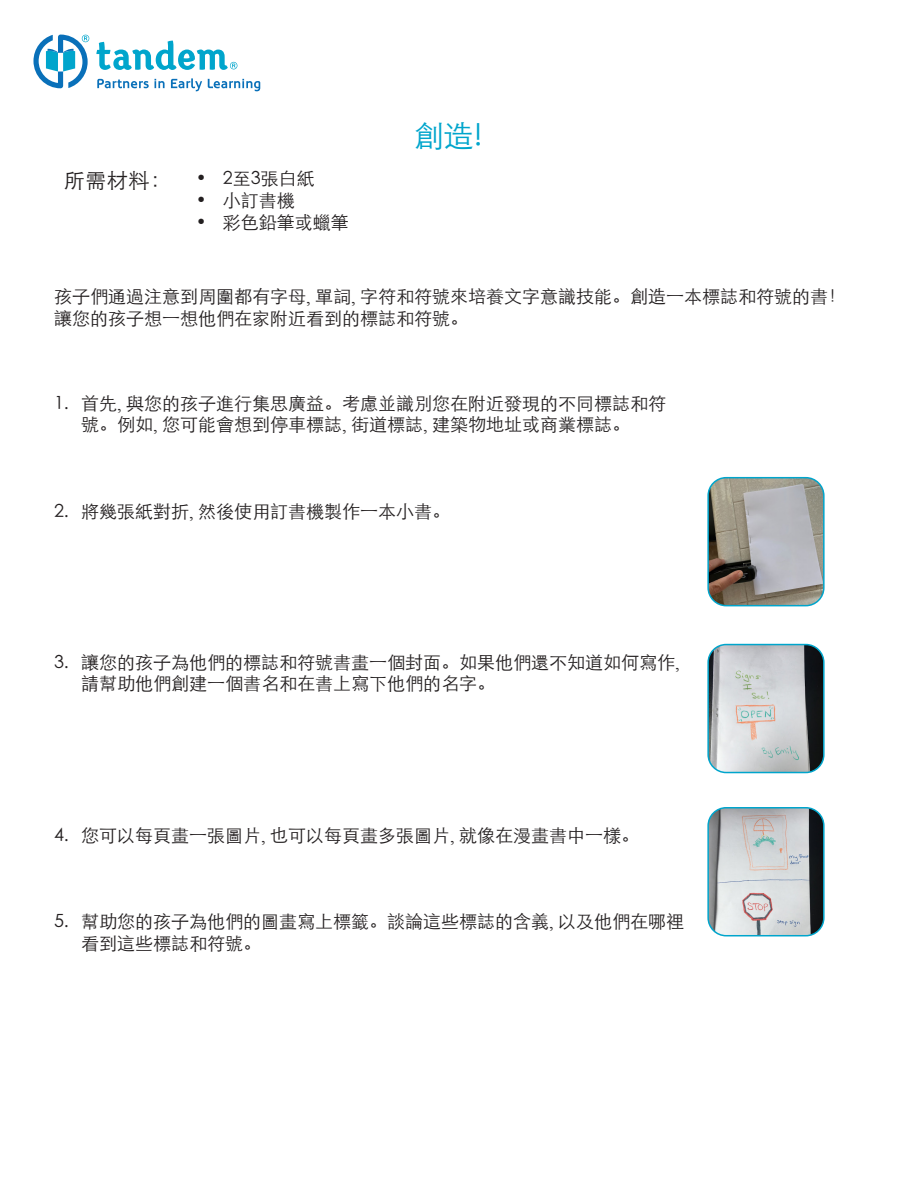
<style>
.page{position:relative;width:918px;height:1188px;background:#fff}
.page>*{position:absolute;margin:0;border:0;box-sizing:border-box;transform-origin:0 0}
.t1{font:300 30px "ST Heiti SC";color:#00a5cc}
.t2{font:300 21px "ST Heiti SC";color:#231f20}
.t3{font:300 18px/21.6px "ST Heiti SC";color:#231f20}
.s1{font-family:"Times New Roman";font-weight:400}
</style>
<div class="page">
<svg style="left:97px;top:79px;width:52px;height:9px"></svg>
<svg style="left:155px;top:79px;width:10px;height:9px"></svg>
<svg style="left:171px;top:78px;width:31px;height:13px"></svg>
<svg style="left:208px;top:79px;width:52px;height:12px"></svg>
<svg style="left:33px;top:35px;width:56px;height:53px"></svg>
<svg style="left:96px;top:41px;width:141px;height:29px"></svg>
<img style="left:710px;top:480px;width:112px;height:126px">
<div style="left:707px;top:477px;width:118px;height:129px;border:2px solid #00a5cc;border-radius:18px"></div>
<img style="left:710px;top:645px;width:112px;height:128px">
<div style="left:707px;top:644px;width:118px;height:129px;border:2px solid #00a5cc;border-radius:18px"></div>
<img style="left:710px;top:810px;width:112px;height:126px">
<div style="left:707px;top:807px;width:118px;height:129px;border:2px solid #00a5cc;border-radius:18px"></div>
<p class="t2" style="left:64px;top:162px;width:109px">所需材料：</p>
<p class="t3" style="left:196px;top:166px;width:120px">• 2至3張白紙</p>
<p class="t3" style="left:196px;top:188px;width:100px">• 小訂書機</p>
<p class="t3" style="left:196px;top:209px;width:154px">• 彩色鉛筆或蠟筆</p>
<p class="t1" style="left:414px;top:110px;width:70px">創造!</p>
<p class="t3" style="left:54px;top:284px;width:793px">孩子們通過注意到周圍都有字母<span class="s1">,</span> 單詞<span class="s1">,</span> 字符和符號來培養文字意識技能。創造一本標誌和符號的書！讓您的孩子想一想他們在家附近看到的標誌和符號。</p>
<p class="t3" style="left:54px;top:390px;width:613px;text-align:center">1. 首先<span class="s1">,</span> 與您的孩子進行集思廣益。考慮並識別您在附近發現的不同標誌和符號。例如<span class="s1">,</span> 您可能會想到停車標誌<span class="s1">,</span> 街道標誌<span class="s1">,</span> 建築物地址或商業標誌。</p>
<p class="t3" style="left:54px;top:498px;width:397px">2. 將幾張紙對折<span class="s1">,</span> 然後使用訂書機製作一本小書。</p>
<p class="t3" style="left:81px;top:650px;width:600px;text-indent:-27px">3. 讓您的孩子為他們的標誌和符號書畫一個封面。如果他們還不知道如何寫作<span class="s1">,</span>請幫助他們創建一個書名和在書上寫下他們的名字。</p>
<p class="t3" style="left:54px;top:822px;width:586px">4. 您可以每頁畫一張圖片<span class="s1">,</span> 也可以每頁畫多張圖片<span class="s1">,</span> 就像在漫畫書中一樣。</p>
<p class="t3" style="left:81px;top:909px;width:604px;text-indent:-27px">5. 幫助您的孩子為他們的圖畫寫上標籤。談論這些標誌的含義<span class="s1">,</span> 以及他們在哪裡看到這些標誌和符號。</p>
</div>
